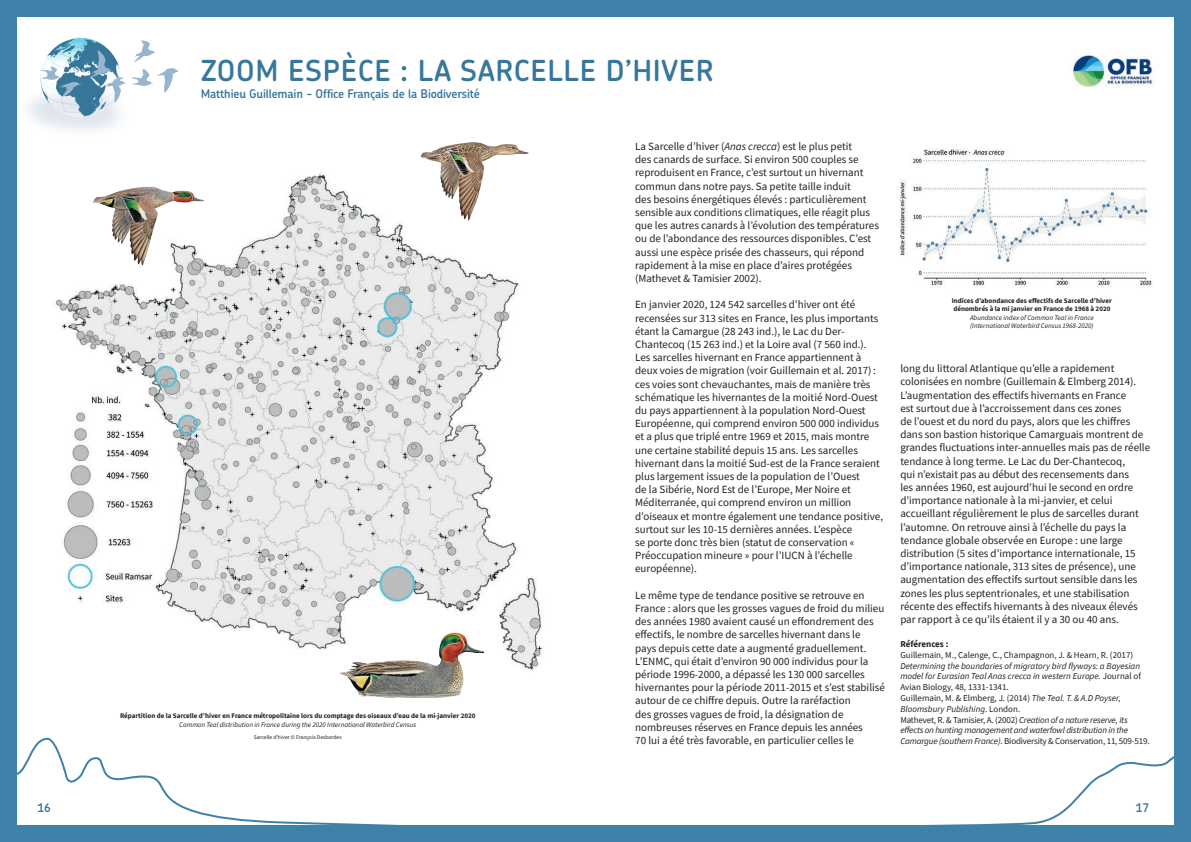
<style>
.page{position:relative;width:1191px;height:842px;background:#3e82a9}
.page>*{position:absolute;margin:0;border:0;box-sizing:border-box;transform-origin:0 0}
.t1{font:600 29px "Chevin Pro";letter-spacing:.025em;color:#37779b}
.t2{font:600 12px "Chevin Pro";letter-spacing:-.015em;color:#37779b}
.t3{font:11px/13.2px "Source Sans Pro";color:#231f20}
.t4{font:italic 9px/10.8px "Source Sans Pro";color:#231f20}
.t5{font:9px "Source Sans Pro";color:#231f20}
.t6{font:700 9px "Source Sans Pro";letter-spacing:-.005em;color:#231f20}
.t7{font:700 7px/8.4px "Source Sans Pro";color:#231f20}
.t8{font:italic 7px/8.4px "Source Sans Pro";color:#231f20}
.t9{font:5.6px "Source Sans Pro";color:#231f20}
.s1{font-style:italic}
.s2{font-style:normal}
</style>
<div class="page">
<div style="left:17px;top:17px;width:1157px;height:808px;background:#fff"></div>
<svg style="left:17px;top:737px;width:382px;height:88px"></svg>
<svg style="left:926px;top:756px;width:248px;height:69px"></svg>
<img style="left:28px;top:37px;width:92px;height:94px">
<svg style="left:40px;top:40px;width:140px;height:63px"></svg>
<img style="left:899px;top:149px;width:253px;height:139px">
<img style="left:53px;top:169px;width:490px;height:504px">
<img style="left:1070px;top:55px;width:84px;height:32px">
<img style="left:435px;top:142px;width:38px;height:8px">
<img style="left:439px;top:632px;width:16px;height:16px">
<img style="left:114px;top:187px;width:36px;height:6px">
<h1 class="t1" style="left:201px;top:51px;width:514px">ZOOM ESPÈCE : LA SARCELLE D’HIVER</h1>
<p class="t2" style="left:201px;top:86px;width:280px">Matthieu Guillemain - Office Français de la Biodiversité</p>
<p class="t7" style="left:120px;top:711px;width:357px">Répartition de la Sarcelle d’hiver en France métropolitaine lors du comptage des oiseaux d’eau de la mi-janvier 2020</p>
<p class="t8" style="left:179px;top:720px;width:238px">Common Teal distribution in France during the 2020 International Waterbird Census</p>
<p class="t9" style="left:254px;top:734px;width:90px">Sarcelle d'hiver © François Desbordes</p>
<p class="t3" style="left:635px;top:140px;width:245px">La Sarcelle d’hiver (<span class="s1">Anas crecca</span>) est le plus petit<br>des canards de surface. Si environ 500 couples se reproduisent en France, c’est surtout un hivernant commun dans notre pays. Sa petite taille induit<br>des besoins énergétiques élevés : particulièrement sensible aux conditions climatiques, elle réagit plus que les autres canards à l’évolution des températures ou de l’abondance des ressources disponibles. C’est aussi une espèce prisée des chasseurs, qui répond rapidement à la mise en place d’aires protégées (Mathevet &amp; Tamisier 2002).</p>
<p class="t3" style="left:635px;top:298px;width:249px">En janvier 2020, 124 542 sarcelles d’hiver ont été recensées sur 313 sites en France, les plus importants étant la Camargue (28 243 ind.), le Lac du Der-Chantecoq (15 263 ind.) et la Loire aval (7 560 ind.).<br>Les sarcelles hivernant en France appartiennent à deux voies de migration (voir Guillemain et al. 2017): ces voies sont chevauchantes, mais de manière très schématique les hivernantes de la moitié Nord-Ouest du pays appartiennent à la population Nord-Ouest Européenne, qui comprend environ 500 000 individus et a plus que triplé entre 1969 et 2015, mais montre une certaine stabilité depuis 15 ans. Les sarcelles hivernant dans la moitié Sud-est de la France seraient plus largement issues de la population de l’Ouest<br>de la Sibérie, Nord Est de l’Europe, Mer Noire et Méditerranée, qui comprend environ un million d’oiseaux et montre également une tendance positive, surtout sur les 10-15 dernières années. L’espèce<br>se porte donc très bien (statut de conservation « Préoccupation mineure » pour l’IUCN à l’échelle européenne).</p>
<p class="t3" style="left:635px;top:588px;width:251px">Le même type de tendance positive se retrouve en France : alors que les grosses vagues de froid du milieu des années 1980 avaient causé un effondrement des effectifs, le nombre de sarcelles hivernant dans le<br>pays depuis cette date a augmenté graduellement.<br>L’ENMC, qui était d’environ 90 000 individus pour la période 1996-2000, a dépassé les 130 000 sarcelles hivernantes pour la période 2011-2015 et s’est stabilisé autour de ce chiffre depuis. Outre la raréfaction<br>des grosses vagues de froid, la désignation de nombreuses réserves en France depuis les années<br>70 lui a été très favorable, en particulier celles le</p>
<p class="t7" style="left:951px;top:296px;width:162px">Indices d’abondance des effectifs de Sarcelle d’hiver dénombrés à la mi janvier en France de 1968 à 2020</p>
<p class="t8" style="left:970px;top:313px;width:125px">Abundance index of Common Teal in France (International Waterbird Census 1968-2020)</p>
<p class="t3" style="left:900px;top:362px;width:251px">long du littoral Atlantique qu’elle a rapidement colonisées en nombre (Guillemain &amp; Elmberg 2014).<br>L’augmentation des effectifs hivernants en France<br>est surtout due à l’accroissement dans ces zones<br>de l’ouest et du nord du pays, alors que les chiffres dans son bastion historique Camarguais montrent de grandes fluctuations inter-annuelles mais pas de réelle tendance à long terme. Le Lac du Der-Chantecoq,<br>qui n’existait pas au début des recensements dans<br>les années 1960, est aujourd’hui le second en ordre d’importance nationale à la mi-janvier, et celui accueillant régulièrement le plus de sarcelles durant l’automne. On retrouve ainsi à l’échelle du pays la tendance globale observée en Europe : une large distribution (5 sites d’importance internationale, 15 d’importance nationale, 313 sites de présence), une augmentation des effectifs surtout sensible dans les zones les plus septentrionales, et une stabilisation récente des effectifs hivernants à des niveaux élevés par rapport à ce qu’ils étaient il y a 30 ou 40 ans.</p>
<p class="t6" style="left:900px;top:638px;width:50px">Références :</p>
<p class="t5" style="left:900px;top:649px;width:234px">Guillemain, M., Calenge, C., Champagnon, J. &amp; Hearn, R. (2017)</p>
<p class="t4" style="left:900px;top:660px;width:251px">Determining the boundaries of migratory bird flyways: a Bayesian model for Eurasian Teal Anas crecca in western Europe. <span class="s2">Journal of Avian Biology, 48, 1331-1341.<br>Guillemain, M. &amp; Elmberg, J. (2014)</span> The Teal. T. &amp; A.D Poyser, Bloomsbury Publishing<span class="s2">. London.<br>Mathevet, R. &amp; Tamisier, A. (2002)</span> Creation of a nature reserve, its effects on hunting management and waterfowl distribution in the Camargue (southern France)<span class="s2">. Biodiversity &amp; Conservation, 11, 509-519.</span></p>
<p class="t2" style="left:38px;top:800px;width:15px">16</p>
<p class="t2" style="left:1135px;top:800px;width:15px">17</p>
</div>
